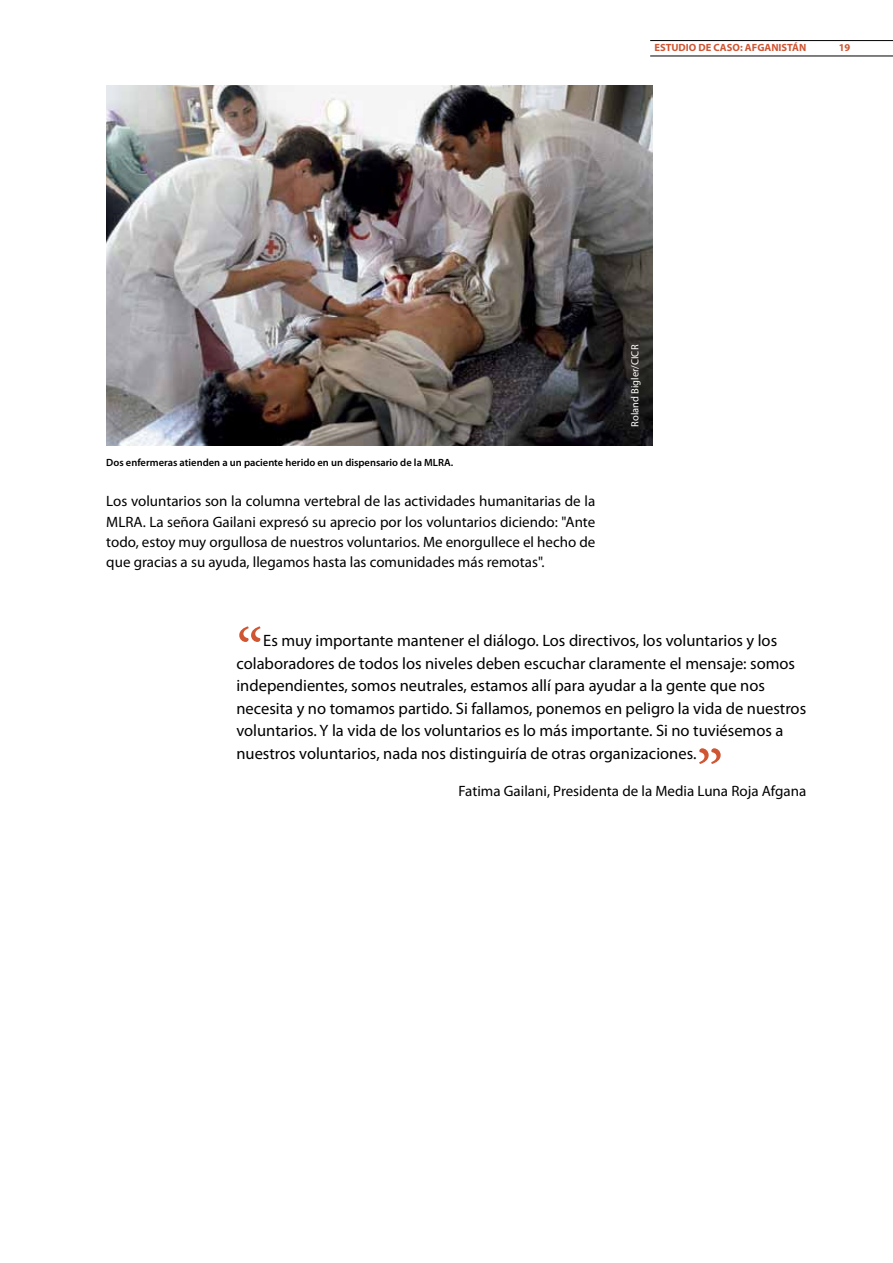
<style>
.page{position:relative;width:893px;height:1263px;background:#fff}
.page>*{position:absolute;margin:0;border:0;box-sizing:border-box;transform-origin:0 0}
.t1{font:67.5px "Minion Pro";color:#cf5533}
.t2{font:16.5px/22.5px "Myriad Pro";color:#000}
.t3{font:15px/20.2px "Myriad Pro";color:#000;text-align:justify}
.t4{font:600 10.5px "Myriad Pro";color:#000}
.t5{font:700 10.5px "Myriad Pro";color:#cf5533}
.t6{font:10.5px "Myriad Pro";color:#fff}
</style>
<div class="page">
<hr style="left:650px;top:40px;width:243px;height:1px;background:#000">
<hr style="left:650px;top:56px;width:243px;height:1px;background:#000">
<img style="left:106px;top:85px;width:547px;height:361px">
<p class="t5" style="left:654px;top:41px;width:153px">ESTUDIO DE CASO: AFGANISTÁN</p>
<p class="t5" style="left:839px;top:41px;width:13px">19</p>
<p class="t4" style="left:106px;top:456px;width:348px">Dos enfermeras atienden a un paciente herido en un dispensario de la MLRA.</p>
<p class="t3" style="left:106px;top:491px;width:491px">Los voluntarios son la columna vertebral de las actividades humanitarias de la MLRA. La señora Gailani expresó su aprecio por los voluntarios diciendo: "Ante todo, estoy muy orgullosa de nuestros voluntarios. Me enorgullece el hecho de que gracias a su ayuda, llegamos hasta las comunidades más remotas".</p>
<p class="t6" style="left:629px;top:427px;width:84px;rotate:-90deg">Roland Bigler/CICR</p>
<h1 class="t1" style="left:236px;top:608px;width:28px">“</h1>
<p class="t2" style="left:236px;top:629px;width:571px;text-indent:27px">Es muy importante mantener el diálogo. Los directivos, los voluntarios y los colaboradores de todos los niveles deben escuchar claramente el mensaje: somos independientes, somos neutrales, estamos allí para ayudar a la gente que nos necesita y no tomamos partido. Si fallamos, ponemos en peligro la vida de nuestros voluntarios. Y la vida de los voluntarios es lo más importante. Si no tuviésemos a nuestros voluntarios, nada nos distinguiría de otras organizaciones.</p>
<p class="t3" style="left:459px;top:780px;width:349px">Fatima Gailani, Presidenta de la Media Luna Roja Afgana</p>
<h1 class="t1" style="left:696px;top:729px;width:29px">”</h1>
</div>
